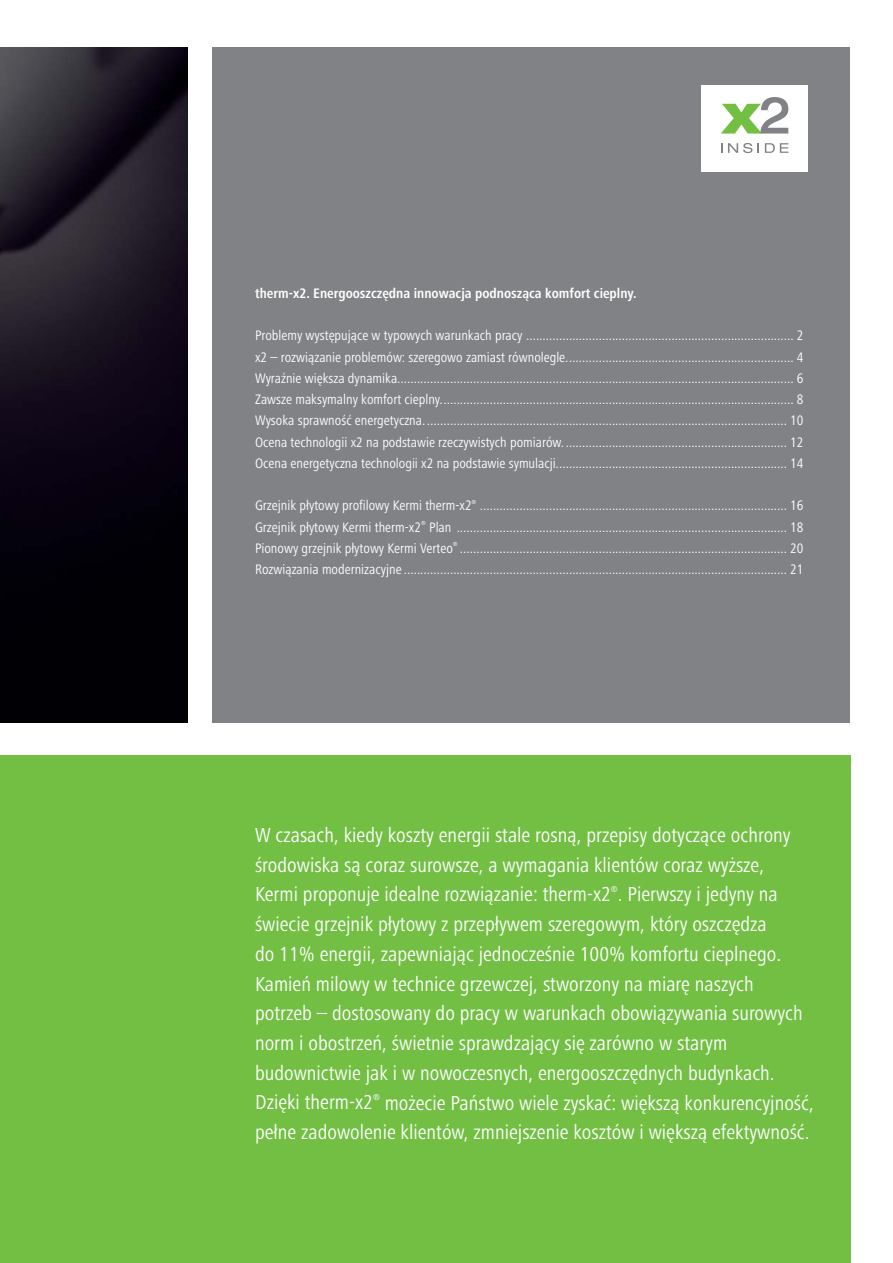
<style>
.page{position:relative;width:893px;height:1263px;background:#fff}
.page>*{position:absolute;margin:0;border:0;box-sizing:border-box;transform-origin:0 0}
.t1{font:condensed 21px/29.7px "Frutiger Next LTW1 G";color:#fff}
.t2{font:condensed 14.25px/21.3px "Frutiger Next LTW1 G";color:#fff;text-align:justify}
.t3{font:700 condensed 14.25px "Frutiger Next LTW1 G";color:#fff}
.t4{font:condensed 8.7px "Frutiger Next LTW1 G";color:#fff}
.t5{font:condensed 6.15px "Frutiger Next LTW1 G";color:#fff}
</style>
<div class="page">
<img style="left:0;top:47px;width:187px;height:676px">
<div style="left:213px;top:47px;width:637px;height:676px;background:#808285"></div>
<div style="left:0;top:755px;width:850px;height:508px;background:#72bf44"></div>
<div style="left:701px;top:85px;width:107px;height:87px;background:#fff"></div>
<svg style="left:721px;top:97px;width:67px;height:37px"></svg>
<svg style="left:728px;top:143px;width:31px;height:10px"></svg>
<svg style="left:765px;top:143px;width:23px;height:10px"></svg>
<p class="t3" style="left:255px;top:287px;width:383px">therm-x2. Energooszczędna innowacja podnosząca komfort cieplny.</p>
<p class="t2" style="left:255px;top:326px;width:550px">Problemy występujące w typowych warunkach pracy ................................................................................. 2 x2 – rozwiązanie problemów: szeregowo zamiast równolegle. .................................................................... 4<br>Wyraźnie większa dynamika........................................................................................................................ 6<br>Zawsze maksymalny komfort cieplny. .......................................................................................................... 8<br>Wysoka sprawność energetyczna. ............................................................................................................. 10<br>Ocena technologii x2 na podstawie rzeczywistych pomiarów. ................................................................... 12<br>Ocena energetyczna technologii x2 na podstawie symulacji. ..................................................................... 14</p>
<p class="t2" style="left:255px;top:496px;width:218px">Grzejnik płytowy profilowy Kermi therm-x2</p>
<p class="t5" style="left:472px;top:499px;width:6px">®</p>
<p class="t2" style="left:480px;top:496px;width:325px">............................................................................................. 16</p>
<p class="t2" style="left:255px;top:517px;width:167px">Grzejnik płytowy Kermi therm-x2</p>
<p class="t5" style="left:421px;top:520px;width:6px">®</p>
<p class="t2" style="left:255px;top:517px;width:550px;text-indent:174px">Plan .................................................................................................... 18<br>Pionowy grzejnik płytowy Kermi Verteo</p>
<p class="t5" style="left:453px;top:542px;width:6px">®</p>
<p class="t2" style="left:255px;top:538px;width:550px;text-align:right">................................................................................................... 20<br>Rozwiązania modernizacyjne .................................................................................................................... 21</p>
<h1 class="t1" style="left:255px;top:822px;width:537px">W czasach, kiedy koszty energii stale rosną, przepisy dotyczące ochrony środowiska są coraz surowsze, a wymagania klientów coraz wyższe,<br>Kermi proponuje idealne rozwiązanie: therm-x2 . Pierwszy i jedyny na</h1>
<p class="t4" style="left:611px;top:885px;width:8px">®</p>
<p class="t1" style="left:255px;top:911px;width:549px">świecie grzejnik płytowy z przepływem szeregowym, który oszczędza<br>do 11% energii, zapewniając jednocześnie 100% komfortu cieplnego.<br>Kamień milowy w technice grzewczej, stworzony na miarę naszych potrzeb – dostosowany do pracy w warunkach obowiązywania surowych norm i obostrzeń, świetnie sprawdzający się zarówno w starym budownictwie jak i w nowoczesnych, energooszczędnych budynkach.<br>Dzięki therm-x2</p>
<p class="t4" style="left:373px;top:1094px;width:8px">®</p>
<h1 class="t1" style="left:255px;top:1089px;width:560px;text-align:right">możecie Państwo wiele zyskać: większą konkurencyjność,<br>pełne zadowolenie klientów, zmniejszenie kosztów i większą efektywność.</h1>
</div>
